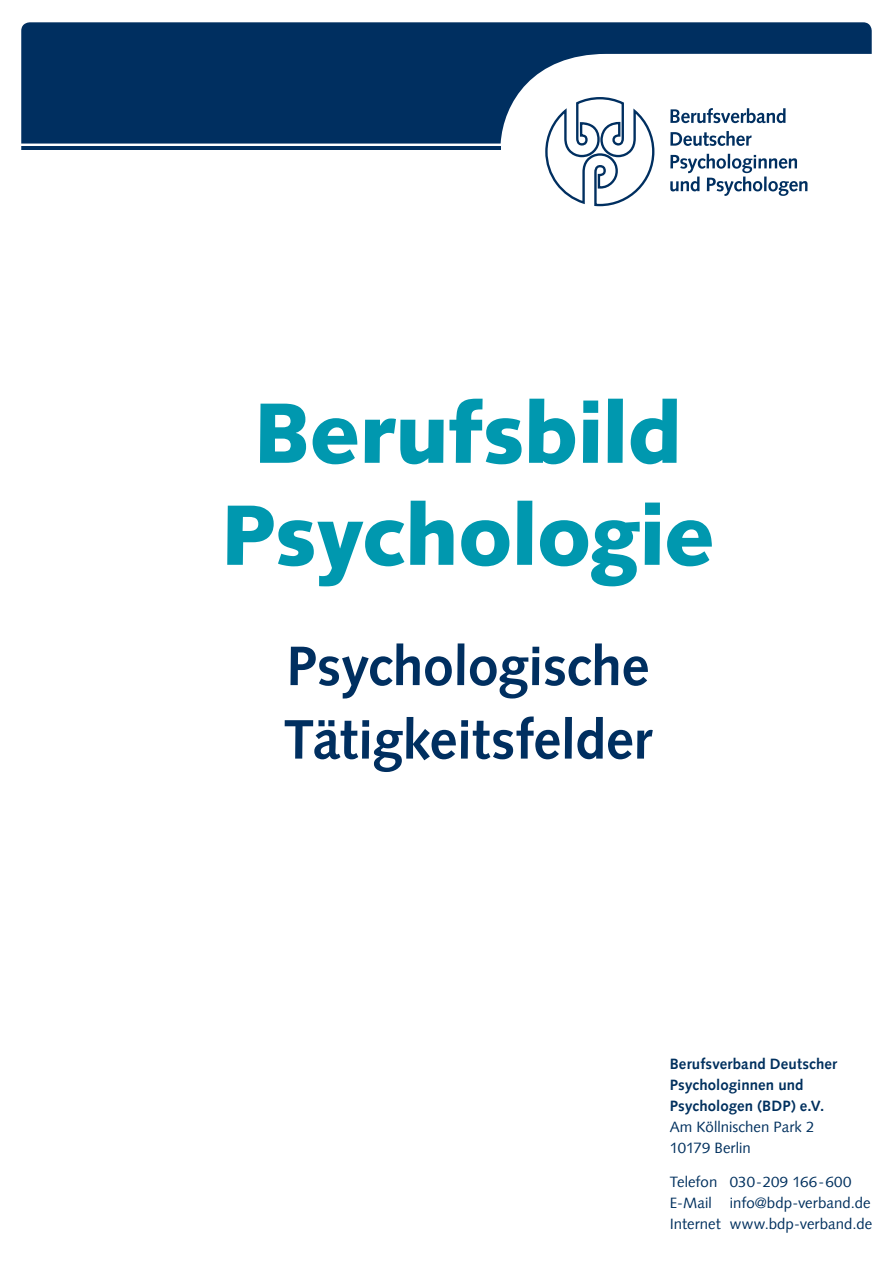
<style>
.page{position:relative;width:893px;height:1263px;background:#fff}
.page>*{position:absolute;margin:0;border:0;box-sizing:border-box;transform-origin:0 0}
.t1{font:900 85.5px/102px "Syntax LT";letter-spacing:-.01em;color:#0098af;text-align:center}
.t2{font:700 55.5px/73.5px "Syntax LT";letter-spacing:-.01em;color:#002f60}
.t3{font:15px/21px "Syntax LT";color:#00305e}
.t4{font:700 15px/21px "Syntax LT";letter-spacing:.005em;color:#00305e}
</style>
<div class="page">
<svg style="left:21px;top:22px;width:851px;height:122px;fill:#002f60"></svg>
<hr style="left:21px;top:146px;width:479px;height:4px;background:#002f60">
<svg style="left:670px;top:131px;width:82px;height:15px"></svg>
<svg style="left:545px;top:97px;width:109px;height:109px"></svg>
<svg style="left:670px;top:108px;width:115px;height:15px"></svg>
<svg style="left:670px;top:154px;width:137px;height:42px"></svg>
<h1 class="t1" style="left:221px;top:382px;width:496px">Berufsbild<br>Psychologie</h1>
<h2 class="t2" style="left:283px;top:630px;width:370px">Psychologische<br>Tätigkeitsfelder</h2>
<p class="t4" style="left:670px;top:1053px;width:169px">Berufsverband Deutscher<br>Psychologinnen und<br>Psychologen (BDP) e.V.</p>
<p class="t3" style="left:670px;top:1116px;width:146px">Am Köllnischen Park 2<br>10179 Berlin</p>
<p class="t3" style="left:670px;top:1171px;width:204px">Telefon 030-209 166-600<br>E-Mail info@bdp-verband.de<br>Internet www.bdp-verband.de</p>
</div>
